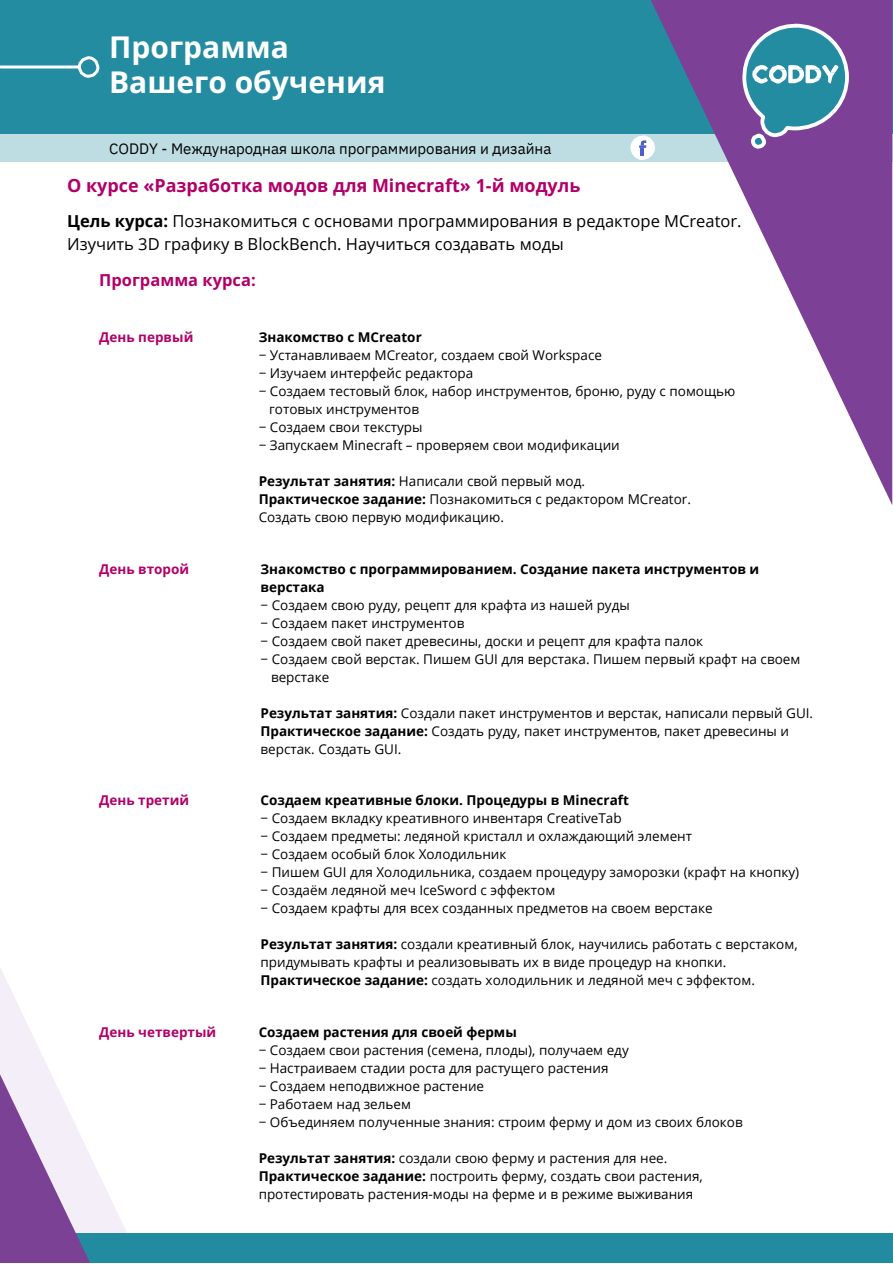
<style>
.page{position:relative;width:893px;height:1264px;background:#fff}
.page>*{position:absolute;margin:0;border:0;box-sizing:border-box;transform-origin:0 0}
.t1{font:700 30px/34.8px "Open Sans";color:#fff}
.t2{font:700 18px "Open Sans";color:#b10069}
.t3{font:16.5px/22.5px "Open Sans";color:#000}
.t4{font:700 16.5px "Open Sans";color:#b10069}
.t5{font:15px "IBM Plex Sans";color:#000}
.t6{font:13.5px/18px "Open Sans";color:#000}
.t7{font:700 13.5px/18px "Open Sans";color:#000}
.t8{font:700 13.5px "Open Sans";color:#b10069}
.s1{font-weight:700}
</style>
<div class="page">
<div style="left:0;top:0;width:892px;height:134px;background:#248ca1"></div>
<div style="left:0;top:134px;width:892px;height:28px;background:#bddde3"></div>
<svg style="left:651px;top:0;width:241px;height:505px"></svg>
<hr style="left:0;top:65px;width:78px;height:3px;background:#fff">
<svg style="left:76px;top:56px;width:24px;height:22px"></svg>
<svg style="left:740px;top:22px;width:110px;height:129px"></svg>
<svg style="left:630px;top:135px;width:25px;height:25px"></svg>
<div style="left:0;top:1233px;width:892px;height:29px;background:#238ba0"></div>
<svg style="left:0;top:968px;width:127px;height:294px"></svg>
<h1 class="t1" style="left:109px;top:29px;width:278px">Программа<br>Вашего обучения</h1>
<p class="t5" style="left:109px;top:139px;width:443px">CODDY - Международная школа программирования и дизайна</p>
<h2 class="t2" style="left:67px;top:172px;width:515px">О курсе «Разработка модов для Minecraft» 1-й модуль</h2>
<p class="t3" style="left:67px;top:210px;width:676px"><span class="s1">Цель курса:</span> Познакомиться с основами программирования в редакторе MCreator.<br>Изучить 3D графику в BlockBench. Научиться создавать моды</p>
<p class="t4" style="left:99px;top:268px;width:158px">Программа курса:</p>
<p class="t8" style="left:99px;top:328px;width:96px">День первый</p>
<p class="t8" style="left:99px;top:559px;width:92px">День второй</p>
<p class="t8" style="left:99px;top:791px;width:91px">День третий</p>
<p class="t8" style="left:99px;top:1022px;width:119px">День четвертый</p>
<p class="t7" style="left:259px;top:328px;width:165px">Знакомство с MCreator</p>
<p class="t6" style="left:259px;top:346px;width:345px">− Устанавливаем MCreator, создаем свой Workspace</p>
<p class="t6" style="left:259px;top:364px;width:216px">− Изучаем интерфейс редактора</p>
<p class="t6" style="left:259px;top:382px;width:478px">− Создаем тестовый блок, набор инструментов, броню, руду с помощью</p>
<p class="t6" style="left:269px;top:400px;width:151px">готовых инструментов</p>
<p class="t6" style="left:259px;top:418px;width:165px">− Создаем свои текстуры</p>
<p class="t6" style="left:259px;top:436px;width:362px">− Запускаем Minecraft – проверяем свои модификации</p>
<p class="t6" style="left:259px;top:472px;width:434px"><span class="s1">Результат занятия:</span> Написали свой первый мод.<br><span class="s1">Практическое задание:</span> Познакомиться с редактором MCreator.<br>Создать свою первую модификацию.</p>
<p class="t7" style="left:260px;top:559px;width:500px">Знакомство с программированием. Создание пакета инструментов и верстака</p>
<p class="t6" style="left:260px;top:595px;width:371px">− Создаем свою руду, рецепт для крафта из нашей руды</p>
<p class="t6" style="left:260px;top:613px;width:205px">− Создаем пакет инструментов</p>
<p class="t6" style="left:260px;top:631px;width:444px">− Создаем свой пакет древесины, доски и рецепт для крафта палок</p>
<p class="t6" style="left:260px;top:649px;width:541px">− Создаем свой верстак. Пишем GUI для верстака. Пишем первый крафт на своем</p>
<p class="t6" style="left:271px;top:667px;width:60px">верстаке</p>
<p class="t6" style="left:260px;top:703px;width:554px"><span class="s1">Результат занятия:</span> Создали пакет инструментов и верстак, написали первый GUI.<br><span class="s1">Практическое задание:</span> Создать руду, пакет инструментов, пакет древесины и верстак. Cоздать GUI.</p>
<p class="t7" style="left:260px;top:791px;width:370px">Создаем креативные блоки. Процедуры в Minecraft</p>
<p class="t6" style="left:260px;top:809px;width:540px">− Создаем вкладку креативного инвентаря CreativeTab<br>− Создаем предметы: ледяной кристалл и охлаждающий элемент<br>− Создаем особый блок Холодильник<br>− Пишем GUI для Холодильника, создаем процедуру заморозки (крафт на кнопку) − Создаём ледяной меч IceSword с эффектом<br>− Создаем крафты для всех созданных предметов на своем верстаке</p>
<p class="t6" style="left:260px;top:935px;width:538px"><span class="s1">Результат занятия:</span> создали креативный блок, научились работать с верстаком, придумывать крафты и реализовывать их в виде процедур на кнопки.<br><span class="s1">Практическое задание:</span> создать холодильник и ледяной меч с эффектом.</p>
<p class="t7" style="left:259px;top:1022px;width:260px">Cоздаем растения для своей фермы</p>
<p class="t6" style="left:259px;top:1040px;width:485px">− Создаем свои растения (семена, плоды), получаем еду<br>− Настраиваем стадии роста для растущего растения<br>− Создаем неподвижное растение<br>− Работаем над зельем<br>− Объединяем полученные знания: строим ферму и дом из своих блоков</p>
<p class="t6" style="left:259px;top:1148px;width:445px"><span class="s1">Результат занятия:</span> создали свою ферму и растения для нее.<br><span class="s1">Практическое задание:</span> построить ферму, создать свои растения, протестировать растения-моды на ферме и в режиме выживания</p>
</div>
